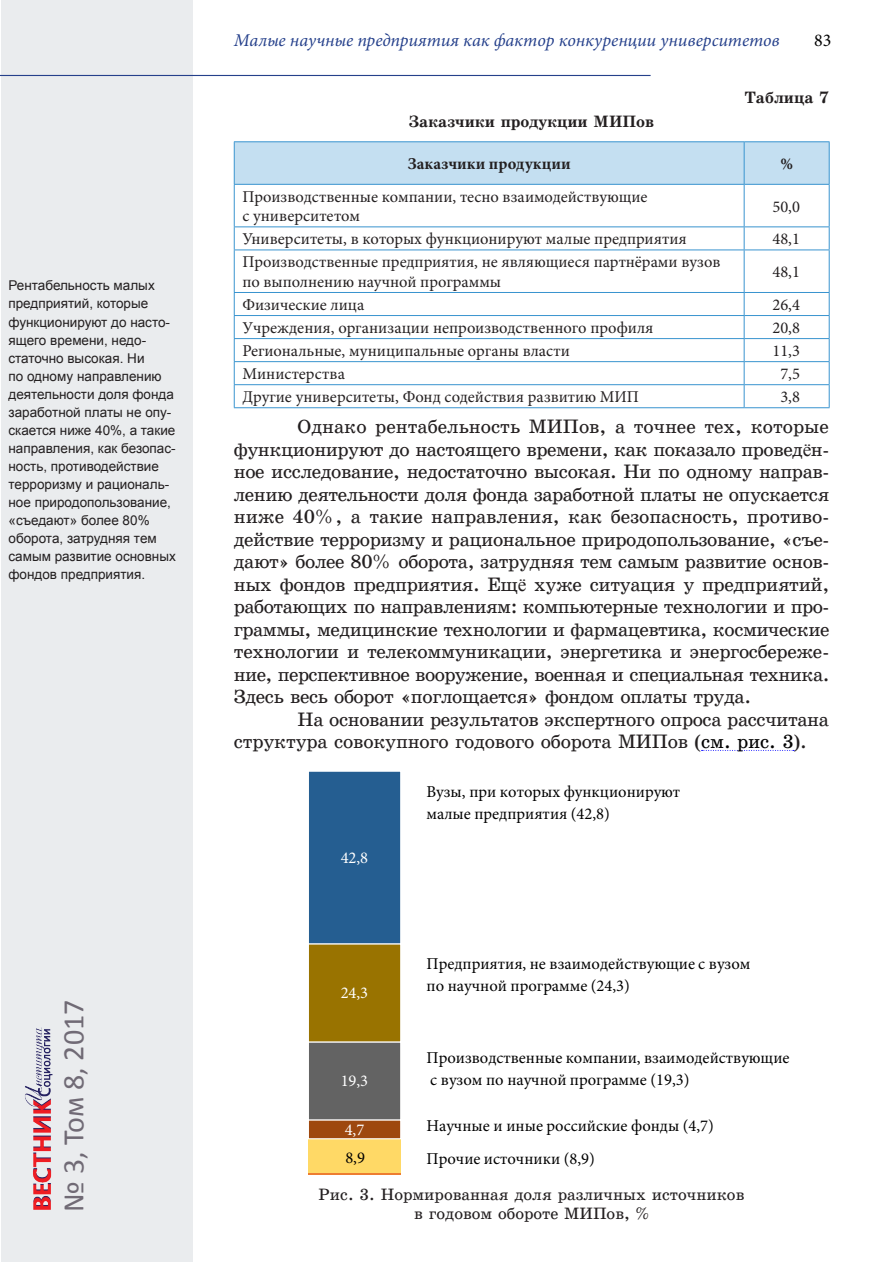
<style>
.page{position:relative;width:893px;height:1263px;background:#fff}
.page>*{position:absolute;margin:0;border:0;box-sizing:border-box;transform-origin:0 0}
.t1{font:30px "Calibri";color:#706a75}
.Текст{font:19.5px/22.5px "School Book C";letter-spacing:-.02em;color:#231f20;text-align:justify}
.t2{font:italic 18px "Minion Pro";letter-spacing:-.005em;color:#25408b}
.t3{font:18px "Minion Pro";color:#000}
.Таблица_Текст{font:16.5px/19.5px "Minion Pro";color:#231f20}
.t4{font:16.5px/22.4px "Minion Pro";color:#000}
.Рисунок{font:16.5px/19.5px "School Book C";color:#231f20;text-align:center}
.Таблица_Текст_Запяты{font:16.5px "Minion Pro";color:#231f20}
.Таблица_Название{font:16.5px "School Book C Bold";color:#231f20}
.Таблица_Текст_Ж{font:700 16.5px "Minion Pro";color:#231f20}
.t5{font:16.5px "Minion Pro";color:#fff}
.Таблица{font:16.5px "School Book C Bold";color:#231f20}
.Сноска_сбоку{font:13.5px/18px "Arial";color:#231f20}
.s1{font-family:"Times New Roman"}
.s2{color:#000}
.s3{font-family:"School Book C Italic"}
</style>
<div class="page">
<div style="left:1px;top:1px;width:192px;height:1261px;background:#eaecee"></div>
<hr style="left:0;top:75px;width:651px;height:1px;background:#25408b">
<svg style="left:702px;top:750px;width:92px;height:1px"></svg>
<div style="left:235px;top:142px;width:594px;height:42px;background:#c4dff1"></div>
<hr style="left:744px;top:142px;width:1px;height:42px;background:#3994cf">
<hr style="left:744px;top:185px;width:1px;height:41px;background:#3994cf">
<hr style="left:234px;top:226px;width:510px;height:1px;background:#3994cf">
<hr style="left:744px;top:226px;width:86px;height:1px;background:#3994cf">
<svg style="left:744px;top:227px;width:1px;height:23px"></svg>
<hr style="left:234px;top:250px;width:510px;height:1px;background:#3994cf">
<hr style="left:744px;top:250px;width:86px;height:1px;background:#3994cf">
<hr style="left:744px;top:250px;width:1px;height:42px;background:#3994cf">
<hr style="left:234px;top:292px;width:510px;height:1px;background:#3994cf">
<hr style="left:744px;top:292px;width:86px;height:1px;background:#3994cf">
<hr style="left:234px;top:315px;width:510px;height:1px;background:#3994cf">
<hr style="left:744px;top:315px;width:86px;height:1px;background:#3994cf">
<hr style="left:234px;top:338px;width:510px;height:1px;background:#3994cf">
<hr style="left:744px;top:338px;width:86px;height:1px;background:#3994cf">
<hr style="left:234px;top:361px;width:510px;height:1px;background:#3994cf">
<hr style="left:744px;top:361px;width:86px;height:1px;background:#3994cf">
<hr style="left:234px;top:384px;width:510px;height:1px;background:#3994cf">
<hr style="left:744px;top:384px;width:86px;height:1px;background:#3994cf">
<svg style="left:744px;top:293px;width:1px;height:114px"></svg>
<hr style="left:234px;top:185px;width:1px;height:41px;background:#3994cf">
<hr style="left:829px;top:185px;width:1px;height:41px;background:#3994cf">
<svg style="left:234px;top:227px;width:1px;height:23px"></svg>
<svg style="left:829px;top:227px;width:1px;height:23px"></svg>
<hr style="left:234px;top:250px;width:1px;height:42px;background:#3994cf">
<hr style="left:829px;top:250px;width:1px;height:42px;background:#3994cf">
<svg style="left:234px;top:293px;width:1px;height:114px"></svg>
<svg style="left:829px;top:293px;width:1px;height:114px"></svg>
<hr style="left:234px;top:407px;width:510px;height:1px;background:#3994cf">
<hr style="left:744px;top:407px;width:86px;height:1px;background:#3994cf">
<hr style="left:234px;top:141px;width:510px;height:1px;background:#3994cf">
<hr style="left:234px;top:142px;width:1px;height:42px;background:#3994cf">
<hr style="left:744px;top:141px;width:86px;height:1px;background:#3994cf">
<hr style="left:829px;top:142px;width:1px;height:42px;background:#3994cf">
<hr style="left:234px;top:184px;width:510px;height:1px;background:#3994cf">
<hr style="left:744px;top:184px;width:86px;height:1px;background:#3994cf">
<hr style="left:308px;top:1174px;width:93px;height:1px;background:#4472c4">
<hr style="left:308px;top:1173px;width:93px;height:1px;background:#ed7d31">
<hr style="left:308px;top:1171px;width:93px;height:2px;background:#ffd966">
<hr style="left:308px;top:1169px;width:93px;height:2px;background:#ffd966">
<hr style="left:308px;top:1166px;width:93px;height:3px;background:#ffd966">
<div style="left:308px;top:1156px;width:93px;height:10px;background:#ffd966"></div>
<div style="left:308px;top:1139px;width:93px;height:17px;background:#ffd966"></div>
<div style="left:308px;top:1119px;width:93px;height:20px;background:#9e480e;border:1px solid #fff"></div>
<div style="left:308px;top:1041px;width:93px;height:79px;background:#636363;border:1px solid #fff"></div>
<div style="left:308px;top:943px;width:93px;height:99px;background:#997300;border:1px solid #fff"></div>
<div style="left:308px;top:771px;width:93px;height:173px;background:#255e91;border:1px solid #fff"></div>
<img style="left:25px;top:1027px;width:28px;height:183px">
<p class="Сноска_сбоку" style="left:9px;top:277px;width:169px">Рентабельность малых предприятий, которые функционируют до насто&shy;ящего времени, недо&shy;статочно высокая. Ни<br>по одному направлению деятельности доля фонда заработной платы не опу&shy;скается ниже 40%, а такие направления, как безопас&shy;ность, противодействие терроризму и рациональ&shy;ное природопользование, «съедают» более 80% оборота, затрудняя тем самым развитие основных фондов предприятия.</p>
<h1 class="t1" style="left:55px;top:1212px;width:214px;rotate:-90deg">№ 3, Том 8, 2017</h1>
<p class="t2" style="left:234px;top:28px;width:547px">Малые научные предприятия как фактор конкуренции университетов</p>
<p class="t3" style="left:814px;top:29px;width:19px">83</p>
<p class="Таблица" style="left:745px;top:89px;width:86px">Таблица 7</p>
<p class="Таблица_Название" style="left:409px;top:113px;width:247px">Заказчики продукции МИПов</p>
<p class="Таблица_Текст_Ж" style="left:408px;top:152px;width:164px">Заказчики продукции</p>
<p class="Таблица_Текст_Ж" style="left:780px;top:152px;width:14px">%</p>
<p class="Таблица_Текст" style="left:242px;top:187px;width:407px">Производственные компании, тесно взаимодействующие с университетом</p>
<p class="Таблица_Текст_Запяты" style="left:772px;top:195px;width:29px">50,0</p>
<p class="Таблица_Текст" style="left:242px;top:229px;width:446px">Университеты, в которых функционируют малые предприятия</p>
<p class="Таблица_Текст_Запяты" style="left:772px;top:228px;width:29px">48,1</p>
<p class="Таблица_Текст" style="left:242px;top:252px;width:479px">Производственные предприятия, не являющиеся партнёрами вузов по выполнению научной программы</p>
<p class="Таблица_Текст_Запяты" style="left:772px;top:261px;width:29px">48,1</p>
<p class="Таблица_Текст" style="left:242px;top:295px;width:123px">Физические лица</p>
<p class="Таблица_Текст_Запяты" style="left:772px;top:294px;width:29px">26,4</p>
<p class="Таблица_Текст" style="left:242px;top:318px;width:413px">Учреждения, организации непроизводственного профиля</p>
<p class="Таблица_Текст_Запяты" style="left:772px;top:317px;width:29px">20,8</p>
<p class="Таблица_Текст" style="left:242px;top:341px;width:329px">Региональные, муниципальные органы власти</p>
<p class="Таблица_Текст_Запяты" style="left:772px;top:340px;width:29px">11,3</p>
<p class="Таблица_Текст" style="left:242px;top:364px;width:104px">Министерства</p>
<p class="Таблица_Текст_Запяты" style="left:780px;top:363px;width:21px">7,5</p>
<p class="Таблица_Текст" style="left:242px;top:387px;width:398px">Другие университеты, Фонд содействия развитию МИП</p>
<p class="Таблица_Текст_Запяты" style="left:780px;top:386px;width:21px">3,8</p>
<p class="Текст" style="left:234px;top:415px;width:597px;text-indent:64px">Однако рентабельность МИПов, а точнее тех, которые функционируют до настоящего времени, как показало провед<span class="s1">ё</span>н&shy;ное исследование, недостаточно высокая. Ни по одному направ&shy;лению деятельности доля фонда заработной платы не опускается ниже 40%, а такие направления, как безопасность, противо&shy;действие терроризму и рациональное природопользование, «съе&shy;дают» более 80% оборота, затрудняя тем самым развитие основ&shy;ных фондов предприятия. Ещ<span class="s1">ё</span> хуже ситуация у предприятий, работающих по направлениям: компьютерные технологии и про&shy;граммы, медицинские технологии и фармацевтика, космические технологии и телекоммуникации, энергетика и энергосбереже&shy;ние, перспективное вооружение, военная и специальная техника.<br>Здесь весь оборот «поглощается» фондом оплаты труда.</p>
<p class="Текст" style="left:234px;top:708px;width:596px;text-indent:64px">На основании результатов экспертного опроса рассчитана структура совокупного годового оборота МИПов (<span class="s2">см. рис. 3</span>).</p>
<p class="t5" style="left:341px;top:846px;width:29px">42,8</p>
<p class="t5" style="left:341px;top:982px;width:29px">24,3</p>
<p class="t5" style="left:341px;top:1070px;width:29px">19,3</p>
<p class="t5" style="left:345px;top:1118px;width:21px">4,7</p>
<p class="t4" style="left:426px;top:780px;width:255px">Вузы, при которых функционируют малые предприятия (42,8)</p>
<p class="t4" style="left:426px;top:952px;width:325px">Предприятия, не взаимодействующие с вузом по научной программе (24,3)</p>
<p class="t4" style="left:426px;top:1046px;width:365px">Производственные компании, взаимодействующие с вузом по научной программе (19,3)</p>
<p class="t4" style="left:426px;top:1115px;width:289px">Научные и иные российские фонды (4,7)</p>
<p class="t4" style="left:345px;top:1146px;width:21px">8,9</p>
<p class="t4" style="left:426px;top:1147px;width:170px">Прочие источники (8,9)</p>
<p class="Рисунок" style="left:319px;top:1184px;width:427px">Рис. 3. Нормированная доля различных источников в годовом обороте МИПов, <span class="s3">%</span></p>
</div>
